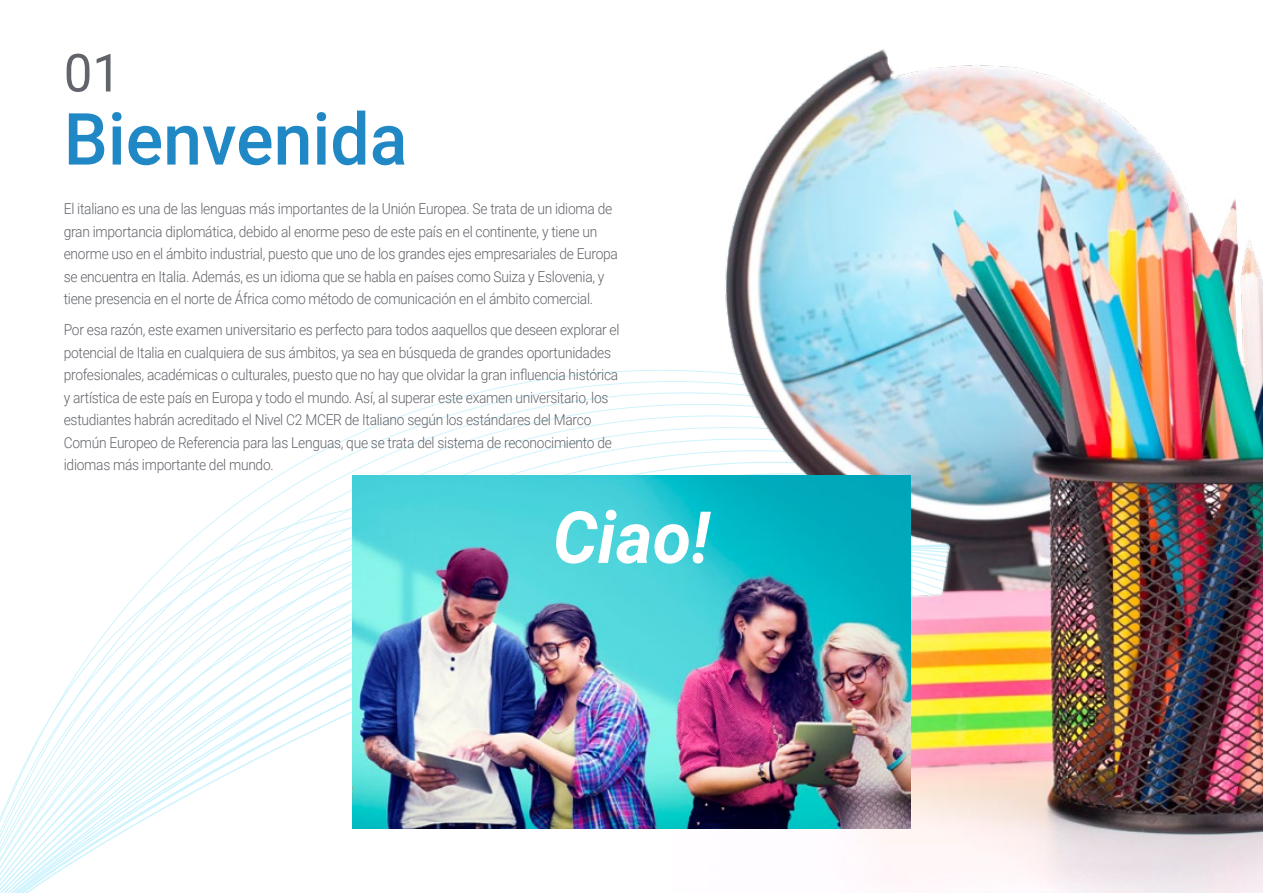
<style>
.page{position:relative;width:1263px;height:893px;background:#fff}
.page>*{position:absolute;margin:0;border:0;box-sizing:border-box;transform-origin:0 0}
.t1{font:500 72px "Roboto";color:#2088c5}
.t2{font:italic 700 72px "Roboto";color:#fff}
.t3{font:52.5px "Roboto";color:#61646a}
.t4{font:300 15px/22.5px "Roboto";letter-spacing:-.02em;color:#61646a;scale:.92 1}
</style>
<div class="page">
<svg style="left:0;top:370px;width:674px;height:523px"></svg>
<img style="left:674px;top:49px;width:589px;height:844px">
<img style="left:353px;top:475px;width:557px;height:353px">
<h2 class="t3" style="left:64px;top:36px;width:59px">01</h2>
<h1 class="t1" style="left:64px;top:89px;width:345px">Bienvenida</h1>
<p class="t4" style="left:64px;top:197px;width:604px">El italiano es una de las lenguas más importantes de la Unión Europea. Se trata de un idioma de gran importancia diplomática, debido al enorme peso de este país en el continente, y tiene un enorme uso en el ámbito industrial, puesto que uno de los grandes ejes empresariales de Europa se encuentra en Italia. Además, es un idioma que se habla en países como Suiza y Eslovenia, y tiene presencia en el norte de África como método de comunicación en el ámbito comercial.</p>
<p class="t4" style="left:64px;top:318px;width:606px">Por esa razón, este examen universitario es perfecto para todos aaquellos que deseen explorar el potencial de Italia en cualquiera de sus ámbitos, ya sea en búsqueda de grandes oportunidades profesionales, académicas o culturales, puesto que no hay que olvidar la gran influencia histórica y artística de este país en Europa y todo el mundo. Así, al superar este examen universitario, los estudiantes habrán acreditado el Nivel C2 MCER de Italiano según los estándares del Marco Comú n Europeo de Referencia para las Lenguas, que se trata del sistema de reconocimiento de idiomas más importante del mundo.</p>
<h1 class="t2" style="left:553px;top:487px;width:159px">Ciao!</h1>
</div>
